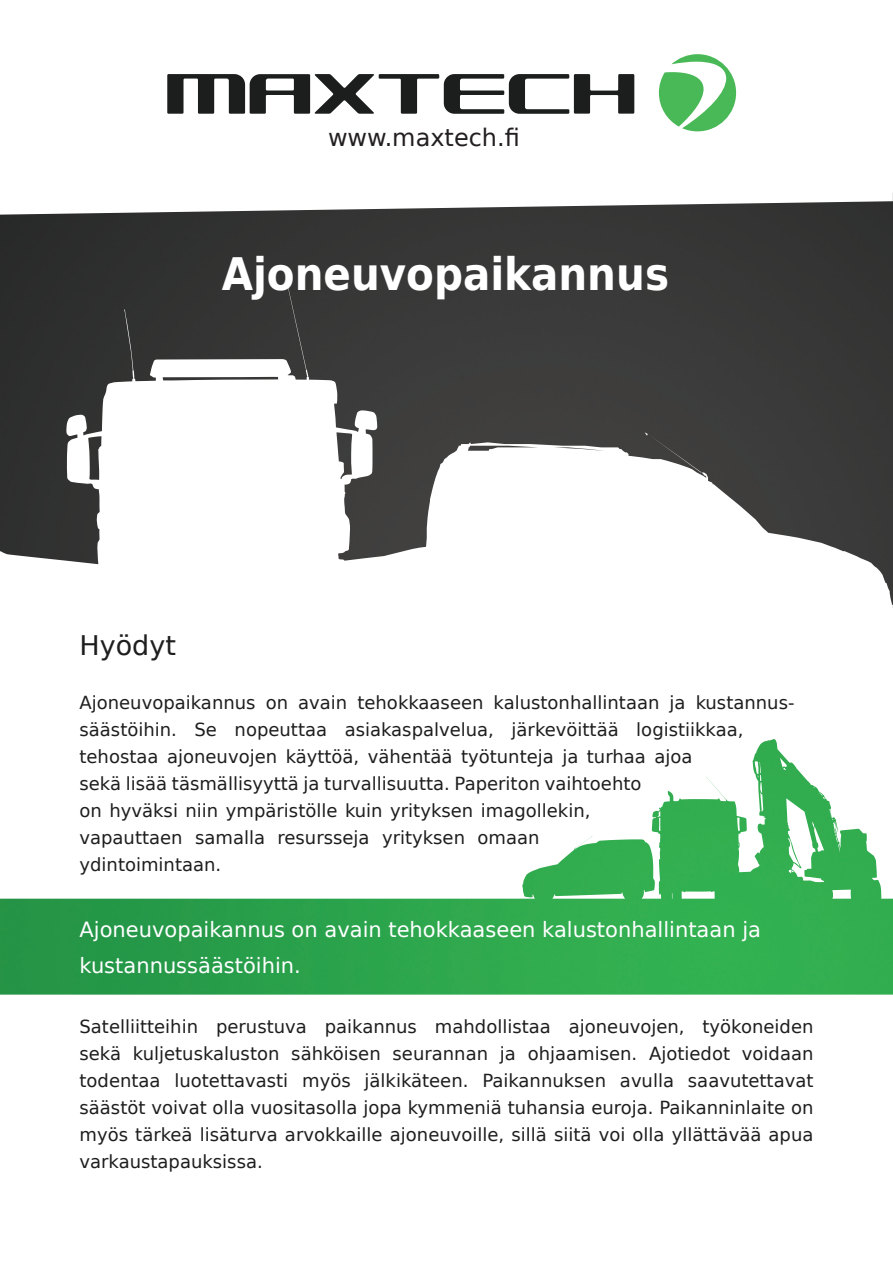
<style>
.page{position:relative;width:893px;height:1263px;background:#fff}
.page>*{position:absolute;margin:0;border:0;box-sizing:border-box;transform-origin:0 0}
.t1{font:700 45px "DejaVu Sans Condensed";color:#fff}
.t2{font:27px "DejaVu Sans";color:#1d1e1d}
.t3{font:24px "DejaVu Sans";color:#231f20}
.t4{font:21px/36px "DejaVu Sans";color:#fff}
.t5{font:18px/27px "DejaVu Sans";color:#1d1e1d}
</style>
<div class="page">
<img style="left:0;top:215px;width:893px;height:217px">
<img style="left:0;top:193px;width:893px;height:22px">
<img style="left:495px;top:432px;width:398px;height:176px">
<img style="left:0;top:284px;width:495px;height:281px">
<img style="left:0;top:898px;width:893px;height:97px">
<img style="left:433px;top:739px;width:460px;height:205px">
<img style="left:433px;top:739px;width:46px;height:22px">
<img style="left:706px;top:740px;width:66px;height:132px">
<svg style="left:167px;top:74px;width:467px;height:40px"></svg>
<svg style="left:659px;top:54px;width:77px;height:77px"></svg>
<p class="t3" style="left:328px;top:117px;width:193px">www.maxtech.fi</p>
<p class="t1" style="left:222px;top:237px;width:449px">Ajoneuvopaikannus</p>
<p class="t2" style="left:80px;top:622px;width:98px">Hyödyt</p>
<p class="t5" style="left:80px;top:689px;width:716px">Ajoneuvopaikannus on avain tehokkaaseen kalustonhallintaan ja kustannus&shy;säästöihin. Se nopeuttaa asiakaspalvelua, järkevöittää logistiikkaa, tehostaa ajoneuvojen käyttöä, vähentää työtunteja ja turhaa ajoa<br>sekä lisää täsmällisyyttä ja turvallisuutta. Paperiton vaihtoehto<br>on hyväksi niin ympäristölle kuin yrityksen imagollekin,<br>vapauttaen samalla resursseja yrityksen omaan<br>ydintoimintaan.</p>
<p class="t4" style="left:80px;top:911px;width:683px">Ajoneuvopaikannus on avain tehokkaaseen kalustonhallintaan ja kustannussäästöihin.</p>
<p class="t5" style="left:80px;top:1013px;width:735px;text-align:justify">Satelliitteihin perustuva paikannus mahdollistaa ajoneuvojen, työkoneiden sekä kuljetuskaluston sähköisen seurannan ja ohjaamisen. Ajotiedot voidaan todentaa luotettavasti myös jälkikäteen. Paikannuksen avulla saavutettavat säästöt voivat olla vuositasolla jopa kymmeniä tuhansia euroja. Paikanninlaite on myös tärkeä lisäturva arvokkaille ajoneuvoille, sillä siitä voi olla yllättävää apua varkaustapauksissa.</p>
</div>
